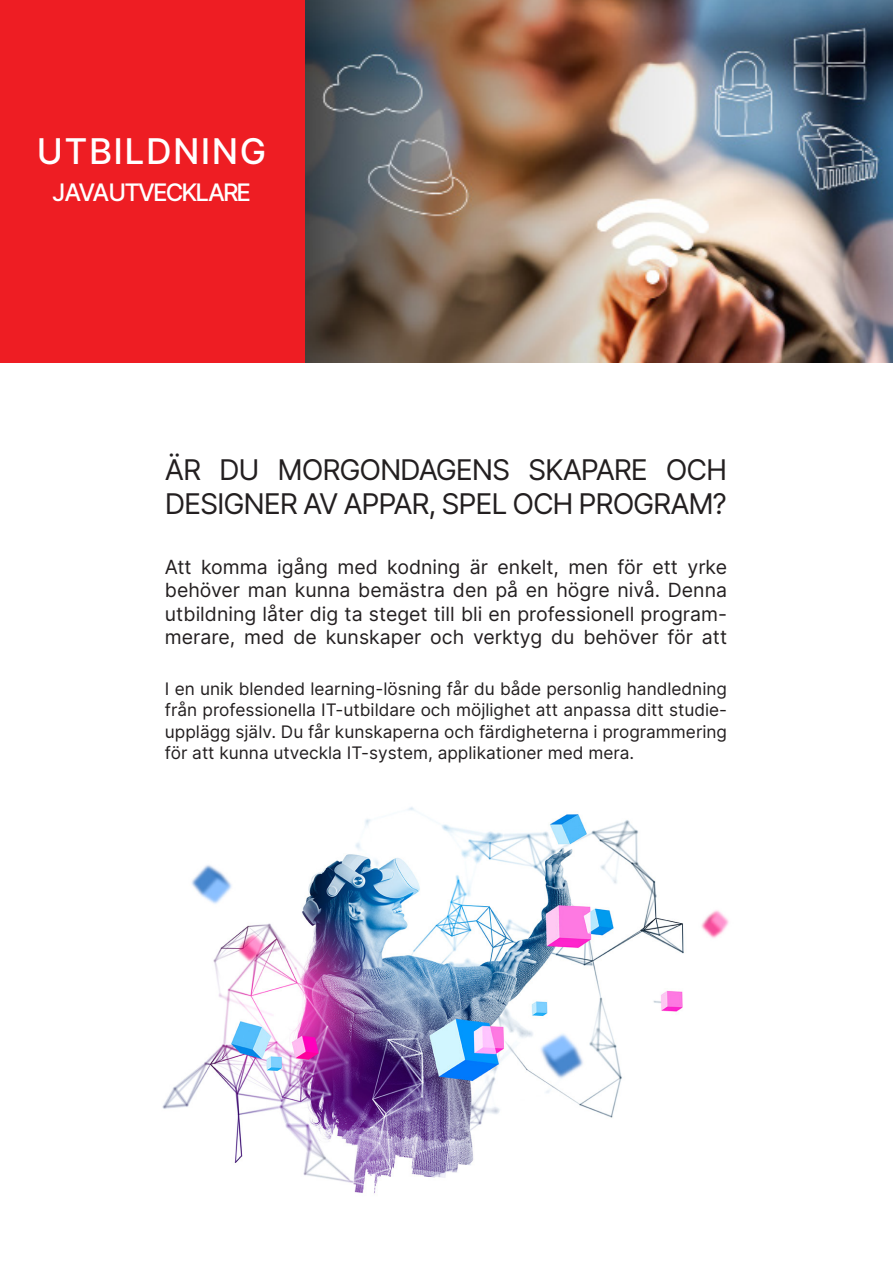
<style>
.page{position:relative;width:893px;height:1263px;background:#fff}
.page>*{position:absolute;margin:0;border:0;box-sizing:border-box;transform-origin:0 0}
.t1{font:500 35.4px "Inter";letter-spacing:.04em;color:#fff}
.t2{font:28.5px/34.2px "Inter";letter-spacing:-.04em;color:#231f20}
.t3{font:500 24.15px "Inter";letter-spacing:-.08em;color:#fff}
.t4{font:19.5px/23.4px "Inter";color:#231f20;text-align:justify}
.t5{font:17.25px/21.5px "Inter";color:#231f20;text-align:justify}
</style>
<div class="page">
<img style="left:162px;top:807px;width:567px;height:387px">
<img style="left:305px;top:0;width:588px;height:362px">
<div style="left:0;top:0;width:305px;height:362px;background:#ee1d23"></div>
<p class="t1" style="left:37px;top:125px;width:231px">UTBILDNING</p>
<p class="t3" style="left:52px;top:174px;width:201px">JAVAUTVECKLARE</p>
<p class="t2" style="left:165px;top:452px;width:564px">ÄR DU MORGONDAGENS SKAPARE OCH<br>DESIGNER AV APPAR, SPEL OCH PROGRAM?</p>
<p class="t4" style="left:165px;top:555px;width:564px">Att komma igång med kodning är enkelt, men för ett yrke behöver man kunna bemästra den på en högre nivå. Denna utbildning låter dig ta steget till bli en professionell program&shy;merare, med de kunskaper och verktyg du behöver för att</p>
<p class="t5" style="left:165px;top:678px;width:564px">I en unik blended learning-lösning får du både personlig handledning från professionella IT-utbildare och möjlighet att anpassa ditt studie&shy;upplägg själv. Du får kunskaperna och färdigheterna i programmering för att kunna utveckla IT-system, applikationer med mera.</p>
</div>
